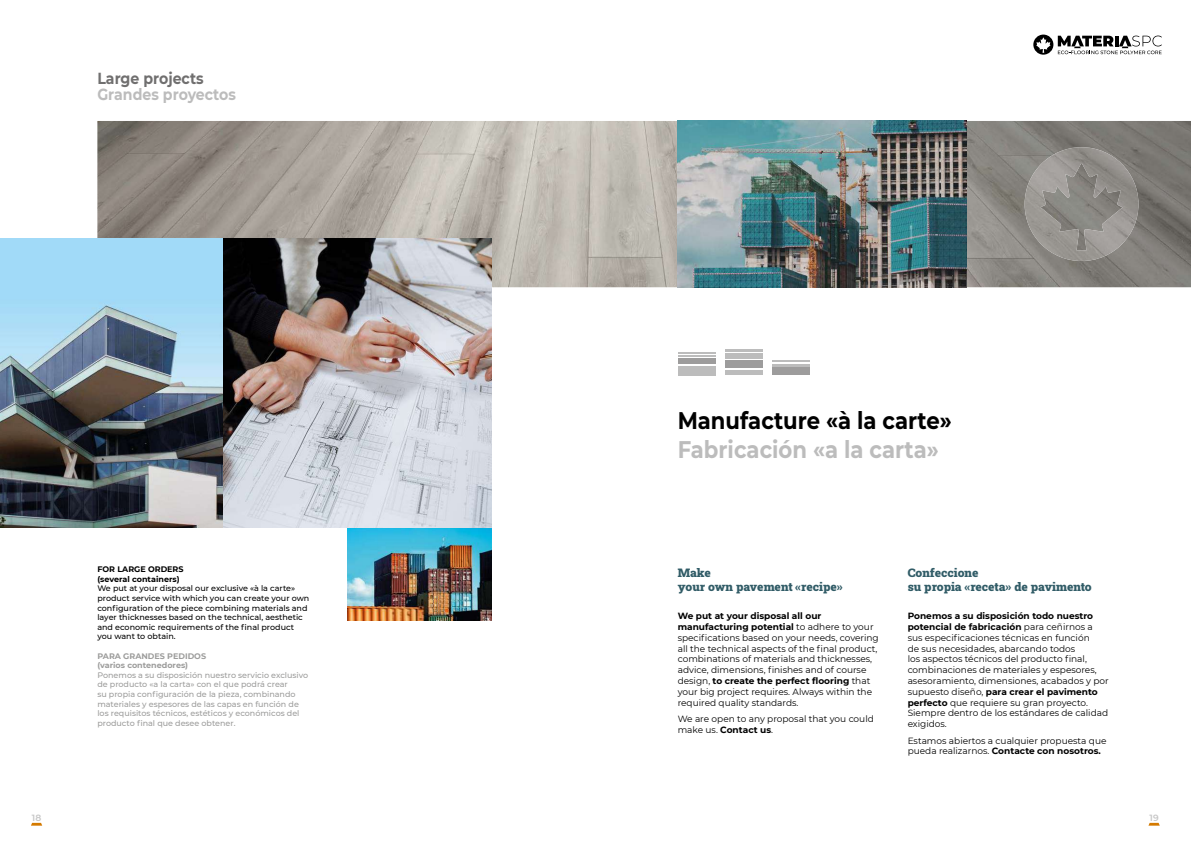
<style>
.page{position:relative;width:1191px;height:842px;background:#fff}
.page>*{position:absolute;margin:0;border:0;box-sizing:border-box;transform-origin:0 0}
.t1{font:700 24px "Montserrat";color:#000;scale:.88 1}
.t2{font:700 24px "Montserrat";color:#bcbcbc;scale:.88 1}
.t3{font:700 16px "Montserrat";color:#bcbcbc;scale:.88 1}
.t4{font:700 16px "Montserrat";color:#706f6f;scale:.88 1}
.t5{font:900 12px/14.4px "Roboto Slab";color:#315c67}
.t6{font:9px/10.8px "Montserrat";color:#000}
.t7{font:600 9px "Montserrat";color:#c6c6c6}
.t8{font:500 8px/9.6px "Montserrat";color:#9d9d9c}
.t9{font:500 8px/9.6px "Montserrat";color:#000}
.t10{font:700 8px/9.6px "Montserrat";color:#9d9d9c}
.t11{font:700 8px/9.6px "Montserrat";color:#000}
.s1{font-weight:700}
</style>
<div class="page">
<img style="left:97px;top:121px;width:1094px;height:166px">
<img style="left:348px;top:527px;width:144px;height:94px">
<img style="left:0;top:239px;width:492px;height:288px">
<img style="left:677px;top:121px;width:289px;height:166px">
<svg style="left:1148px;top:823px;width:11px;height:3px"></svg>
<svg style="left:31px;top:823px;width:11px;height:3px"></svg>
<svg style="left:1033px;top:35px;width:20px;height:20px"></svg>
<svg style="left:1036px;top:37px;width:14px;height:16px"></svg>
<svg style="left:1057px;top:36px;width:104px;height:18px"></svg>
<img style="left:1024px;top:147px;width:114px;height:114px">
<hr style="left:772px;top:360px;width:37px;height:2px;background:#bcbcbc">
<hr style="left:772px;top:364px;width:37px;height:3px;background:#bcbcbc">
<div style="left:772px;top:368px;width:37px;height:7px;background:#9d9c9c"></div>
<hr style="left:677px;top:352px;width:38px;height:2px;background:#bcbcbc">
<hr style="left:677px;top:356px;width:38px;height:1px;background:#bcbcbc">
<div style="left:677px;top:359px;width:38px;height:5px;background:#9d9c9c"></div>
<div style="left:677px;top:366px;width:38px;height:9px;background:#bcbcbc"></div>
<hr style="left:725px;top:349px;width:37px;height:3px;background:#bcbcbc">
<div style="left:725px;top:353px;width:37px;height:5px;background:#bcbcbc"></div>
<div style="left:725px;top:360px;width:37px;height:8px;background:#9d9c9c"></div>
<hr style="left:725px;top:371px;width:37px;height:4px;background:#bcbcbc">
<h2 class="t4" style="left:97px;top:66px;width:122px">Large projects</h2>
<h2 class="t3" style="left:97px;top:83px;width:159px">Grandes proyectos</h2>
<p class="t11" style="left:97px;top:564px;width:88px">FOR LARGE ORDERS (several containers)</p>
<p class="t9" style="left:97px;top:583px;width:213px">We put at your disposal our exclusive «à la carte» product service with which you can create your own configuration of the piece combining materials and layer thicknesses based on the technical, aesthetic and economic requirements of the final product you want to obtain.</p>
<p class="t10" style="left:97px;top:650px;width:110px">PARA GRANDES PEDIDOS (varios contenedores)</p>
<p class="t8" style="left:97px;top:670px;width:212px">Ponemos a su disposición nuestro servicio exclusivo de producto «a la carta» con el que podrá crear<br>su propia configuración de la pieza, combinando materiales y espesores de las capas en función de los requisitos técnicos, estéticos y económicos del producto final que desee obtener.</p>
<h1 class="t1" style="left:677px;top:403px;width:313px">Manufacture «à la carte»</h1>
<h1 class="t2" style="left:677px;top:432px;width:298px">Fabricación «a la carta»</h1>
<h3 class="t5" style="left:677px;top:565px;width:166px">Make<br>your own pavement «recipe»</h3>
<p class="t6" style="left:677px;top:610px;width:203px"><span class="s1">We put at your disposal all our manufacturing potential</span> to adhere to your specifications based on your needs, covering all the technical aspects of the final product, combinations of materials and thicknesses, advice, dimensions, finishes and of course design, <span class="s1">to create the perfect flooring</span> that your big project requires. Always within the required quality standards.</p>
<p class="t6" style="left:677px;top:713px;width:198px">We are open to any proposal that you could make us. <span class="s1">Contact us</span>.</p>
<h3 class="t5" style="left:907px;top:565px;width:186px">Confeccione<br>su propia «receta» de pavimento</h3>
<p class="t6" style="left:907px;top:610px;width:203px"><span class="s1">Ponemos a su disposición todo nuestro potencial de fabricación</span> para ceñirnos a sus especificaciones técnicas en función<br>de sus necesidades, abarcando todos<br>los aspectos técnicos del producto final, combinaciones de materiales y espesores, asesoramiento, dimensiones, acabados y por supuesto diseño, <span class="s1">para crear el pavimento perfecto</span> que requiere su gran proyecto.<br>Siempre dentro de los estándares de calidad exigidos.</p>
<p class="t6" style="left:907px;top:735px;width:200px">Estamos abiertos a cualquier propuesta que pueda realizarnos. <span class="s1">Contacte con nosotros.</span></p>
<p class="t7" style="left:32px;top:811px;width:11px">18</p>
<p class="t7" style="left:1149px;top:811px;width:11px">19</p>
</div>
